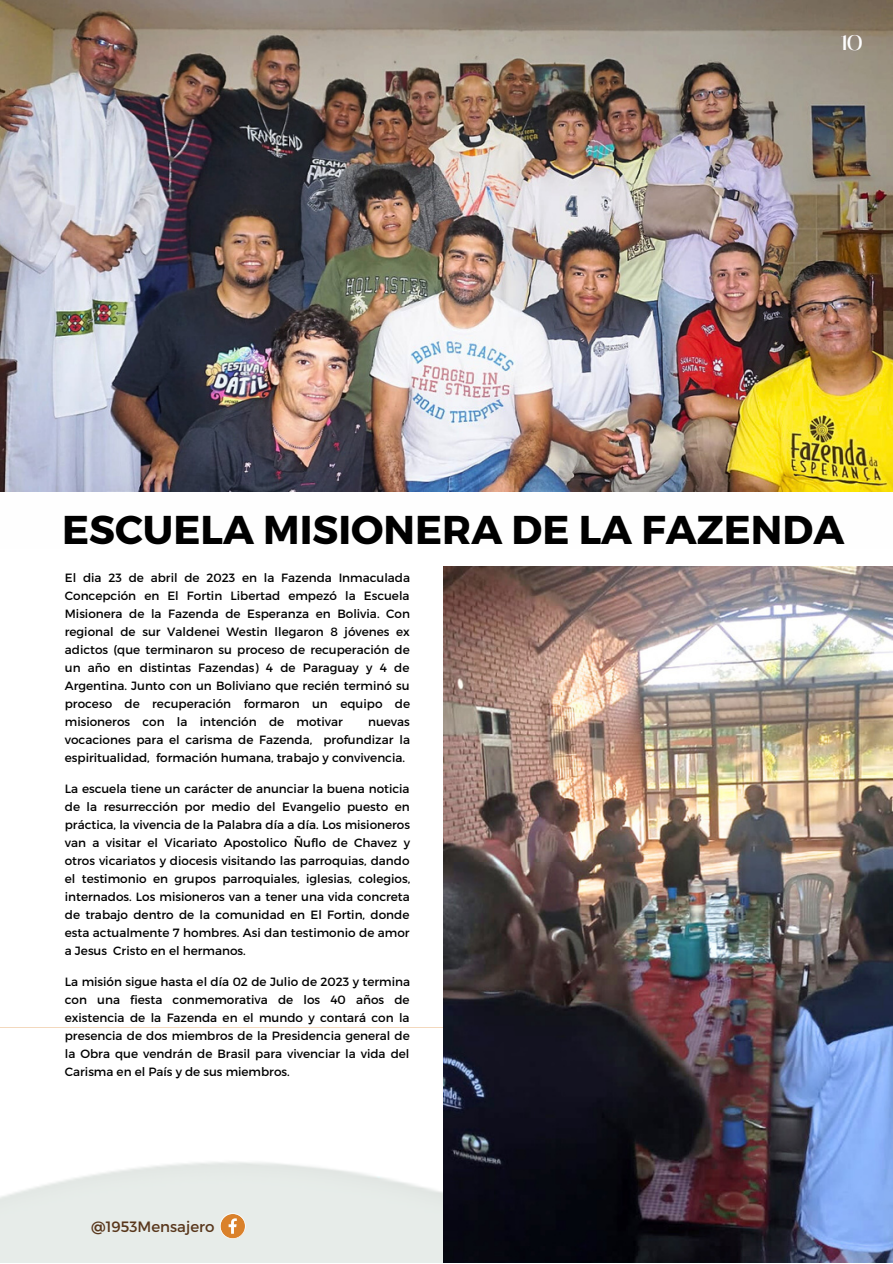
<style>
.page{position:relative;width:893px;height:1264px;background:#fff}
.page>*{position:absolute;margin:0;border:0;box-sizing:border-box;transform-origin:0 0}
.t1{font:700 40.2px "Montserrat";color:#000}
.t2{font:500 21px "Black Mango";color:#fefefe}
.t3{font:15px "Montserrat";color:#59371c}
.t4{font:12px/18px "Montserrat";color:#000;text-align:justify}
</style>
<div class="page">
<svg style="left:220px;top:1213px;width:26px;height:25px"></svg>
<img style="left:0;top:0;width:892px;height:491px">
<img style="left:443px;top:567px;width:449px;height:695px">
<h2 class="t2" style="left:840px;top:26px;width:24px">10</h2>
<h1 class="t1" style="left:62px;top:503px;width:783px">ESCUELA MISIONERA DE LA FAZENDA</h1>
<p class="t4" style="left:65px;top:568px;width:347px">El dia 23 de abril de 2023 en la Fazenda Inmaculada Concepción en El Fortin Libertad empezó la Escuela Misionera de la Fazenda de Esperanza en Bolivia. Con regional de sur Valdenei Westin llegaron 8 jóvenes ex adictos (que terminaron su proceso de recuperación de un año en distintas Fazendas) 4 de Paraguay y 4 de Argentina. Junto con un Boliviano que recién terminó su proceso de recuperación formaron un equipo de misioneros con la intención de motivar</p>
<p class="t4" style="left:65px;top:712px;width:347px;text-indent:303px">nuevas vocaciones para el carisma de Fazenda, profundizar la espiritualidad, formación humana, trabajo y convivencia.</p>
<p class="t4" style="left:65px;top:779px;width:347px">La escuela tiene un carácter de anunciar la buena noticia de la resurrección por medio del Evangelio puesto en práctica, la vivencia de la Palabra día a día. Los misioneros van a visitar el Vicariato Apostolico Ñuflo de Chavez y otros vicariatos y diocesis visitando las parroquias, dando el testimonio en grupos parroquiales, iglesias, colegios, internados. Los misioneros van a tener una vida concreta de trabajo dentro de la comunidad en El Fortin, donde esta actualmente 7 hombres. Asi dan testimonio de amor a Jesus Cristo en el hermanos.</p>
<p class="t4" style="left:65px;top:972px;width:347px">La misión sigue hasta el día 02 de Julio de 2023 y termina con una fiesta conmemorativa de los 40 años de existencia de la Fazenda en el mundo y contará con la presencia de dos miembros de la Presidencia general de la Obra que vendrán de Brasil para vivenciar la vida del Carisma en el País y de sus miembros.</p>
<p class="t3" style="left:91px;top:1216px;width:125px">@1953Mensajero</p>
</div>
